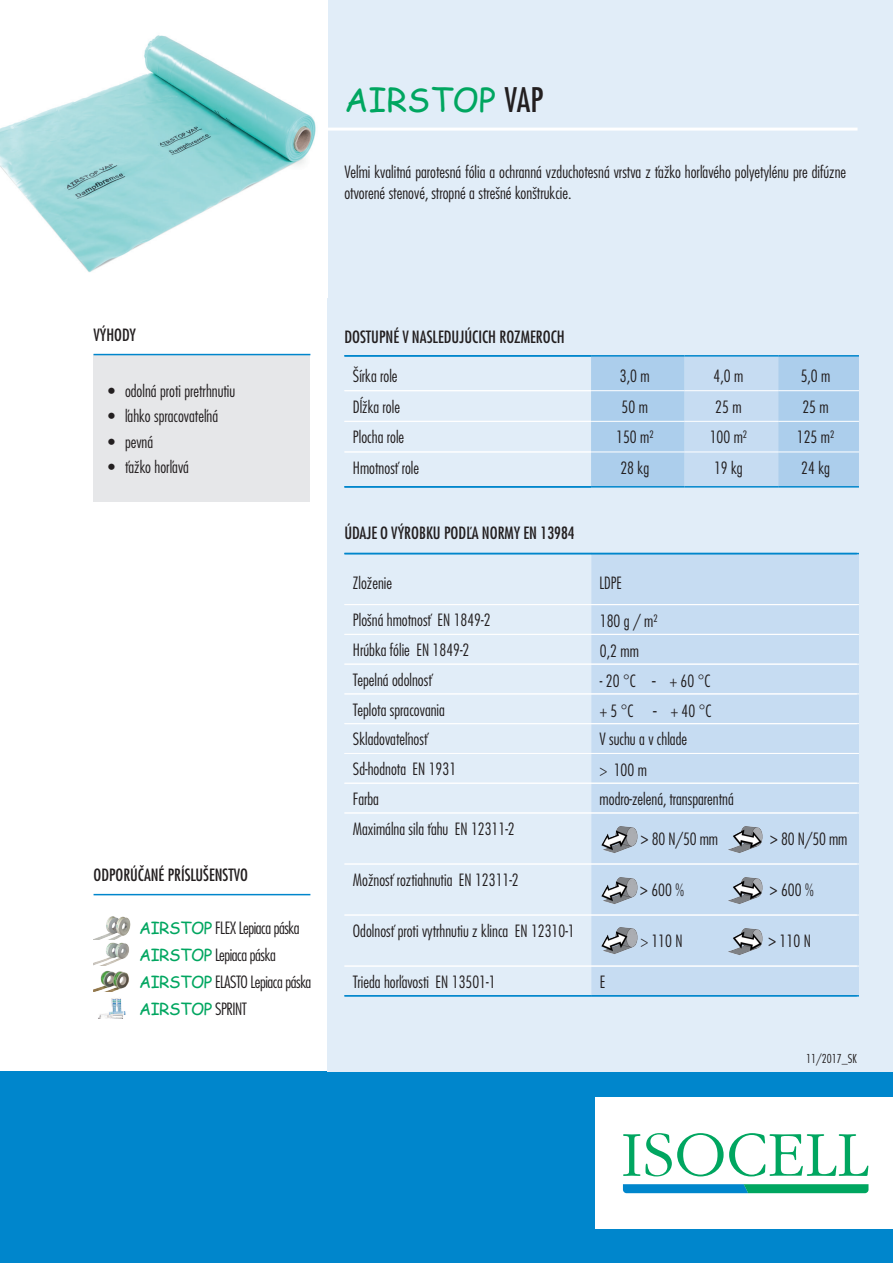
<style>
.page{position:relative;width:893px;height:1263px;background:#fff}
.page>*{position:absolute;margin:0;border:0;box-sizing:border-box;transform-origin:0 0}
.t1{font:33px "Comic Sans MS";color:#00a660}
.t2{font:300 condensed 16.5px/29.8px "Futura LT Pro";color:#231f20}
.t3{font:500 condensed 16.5px "Futura LT Pro";color:#231f20}
.t4{font:300 condensed 16.5px/26.7px "Futura LT Pro";letter-spacing:-.025em;color:#231f20}
.t5{font:16.5px "Comic Sans MS";letter-spacing:-.025em;color:#00a660}
.t6{font:300 condensed 16.5px "Futura LT Pro";color:#231f20;scale:.96 1}
.t7{font:300 condensed 12px "Futura LT Pro";color:#231f20}
.s1{font-family:"Futura LT Pro";font-weight:500;font-stretch:condensed;color:#231f20}
.s2{font-family:"Comic Sans MS";font-weight:400;font-stretch:normal;color:#00a660}
.s3{font-family:"Futura LT Pro";font-weight:300;font-stretch:condensed;color:#231f20}
.s4{font-weight:500}
</style>
<div class="page">
<div style="left:0;top:1071px;width:893px;height:192px;background:#0086cc"></div>
<div style="left:595px;top:1097px;width:298px;height:132px;background:#fff"></div>
<svg style="left:623px;top:1133px;width:245px;height:43px"></svg>
<svg style="left:623px;top:1184px;width:245px;height:9px;background:#069898"></svg>
<div style="left:327px;top:0;width:566px;height:1071px;background:#e1edf8"></div>
<hr style="left:327px;top:128px;width:530px;height:3px;background:#fff">
<svg style="left:591px;top:357px;width:268px;height:129px;background:#b5d3ee"></svg>
<hr style="left:591px;top:390px;width:94px;height:1px;background:#fff">
<hr style="left:685px;top:390px;width:93px;height:1px;background:#fff">
<hr style="left:778px;top:390px;width:81px;height:1px;background:#fff">
<hr style="left:591px;top:421px;width:94px;height:1px;background:#fff">
<hr style="left:685px;top:421px;width:93px;height:1px;background:#fff">
<hr style="left:778px;top:421px;width:81px;height:1px;background:#fff">
<hr style="left:591px;top:452px;width:94px;height:1px;background:#fff">
<hr style="left:685px;top:452px;width:93px;height:1px;background:#fff">
<hr style="left:778px;top:452px;width:81px;height:1px;background:#fff">
<hr style="left:591px;top:355px;width:94px;height:2px;background:#0086cc">
<hr style="left:685px;top:355px;width:93px;height:2px;background:#0086cc">
<hr style="left:778px;top:355px;width:81px;height:2px;background:#0086cc">
<hr style="left:591px;top:486px;width:94px;height:2px;background:#0086cc">
<hr style="left:685px;top:486px;width:93px;height:2px;background:#0086cc">
<hr style="left:778px;top:486px;width:81px;height:2px;background:#0086cc">
<div style="left:591px;top:554px;width:268px;height:441px;background:#c6dcf2"></div>
<hr style="left:591px;top:604px;width:268px;height:1px;background:#fff">
<hr style="left:591px;top:634px;width:268px;height:1px;background:#fff">
<hr style="left:591px;top:664px;width:268px;height:1px;background:#fff">
<hr style="left:591px;top:693px;width:268px;height:1px;background:#fff">
<hr style="left:591px;top:723px;width:268px;height:1px;background:#fff">
<hr style="left:591px;top:753px;width:268px;height:1px;background:#fff">
<hr style="left:591px;top:783px;width:268px;height:1px;background:#fff">
<hr style="left:591px;top:813px;width:268px;height:1px;background:#fff">
<hr style="left:591px;top:864px;width:268px;height:1px;background:#fff">
<hr style="left:591px;top:915px;width:268px;height:1px;background:#fff">
<hr style="left:591px;top:966px;width:268px;height:1px;background:#fff">
<hr style="left:591px;top:553px;width:268px;height:1px;background:#0086cc">
<hr style="left:591px;top:995px;width:268px;height:1px;background:#0086cc">
<img style="left:0;top:35px;width:316px;height:237px">
<img style="left:599px;top:825px;width:39px;height:31px">
<img style="left:724px;top:825px;width:39px;height:31px">
<img style="left:599px;top:926px;width:39px;height:30px">
<img style="left:724px;top:927px;width:38px;height:30px">
<img style="left:599px;top:876px;width:39px;height:31px">
<img style="left:724px;top:876px;width:39px;height:31px">
<img style="left:94px;top:942px;width:35px;height:24px">
<img style="left:94px;top:916px;width:37px;height:23px">
<img style="left:98px;top:998px;width:28px;height:20px">
<img style="left:94px;top:970px;width:35px;height:22px">
<div style="left:94px;top:354px;width:216px;height:148px;background:#e6e7e9"></div>
<hr style="left:344px;top:604px;width:247px;height:1px;background:#fff">
<hr style="left:344px;top:634px;width:247px;height:1px;background:#fff">
<hr style="left:344px;top:664px;width:247px;height:1px;background:#fff">
<hr style="left:344px;top:693px;width:247px;height:1px;background:#fff">
<hr style="left:344px;top:723px;width:247px;height:1px;background:#fff">
<hr style="left:344px;top:753px;width:247px;height:1px;background:#fff">
<hr style="left:344px;top:783px;width:247px;height:1px;background:#fff">
<hr style="left:344px;top:813px;width:247px;height:1px;background:#fff">
<hr style="left:344px;top:864px;width:247px;height:1px;background:#fff">
<hr style="left:344px;top:915px;width:247px;height:1px;background:#fff">
<hr style="left:344px;top:966px;width:247px;height:1px;background:#fff">
<hr style="left:344px;top:553px;width:247px;height:1px;background:#0086cc">
<hr style="left:344px;top:995px;width:247px;height:1px;background:#0086cc">
<hr style="left:94px;top:354px;width:216px;height:1px;background:#0086cc">
<hr style="left:94px;top:894px;width:216px;height:1px;background:#0086cc">
<hr style="left:344px;top:390px;width:247px;height:1px;background:#fff">
<hr style="left:344px;top:421px;width:247px;height:1px;background:#fff">
<hr style="left:344px;top:452px;width:247px;height:1px;background:#fff">
<hr style="left:344px;top:355px;width:247px;height:2px;background:#0086cc">
<hr style="left:344px;top:486px;width:247px;height:2px;background:#0086cc">
<h1 class="t1" style="left:344px;top:76px;width:200px">AIRSTOP <span class="s1">VAP</span></h1>
<p class="t2" style="left:344px;top:162px;width:503px;line-height:21px">Veľmi kvalitná parotesná fólia a ochranná vzduchotesná vrstva z ťažko horľavého polyetylénu pre difúzne otvorené stenové, stropné a strešné konštrukcie.</p>
<p class="t3" style="left:94px;top:324px;width:44px">VÝHODY</p>
<p class="t2" style="left:108px;top:376px;width:129px">• odolná proti pretrhnutiu</p>
<p class="t2" style="left:108px;top:401px;width:112px">• ľahko spracovateľná</p>
<p class="t2" style="left:108px;top:426px;width:47px">• pevná</p>
<p class="t2" style="left:108px;top:452px;width:82px">• ťažko horľavá</p>
<p class="t3" style="left:94px;top:864px;width:156px">ODPORÚČANÉ PRÍSLUŠENSTVO</p>
<p class="t4" style="left:139px;top:915px;width:174px"><span class="s2">AIRSTOP</span> FLEX Lepiaca páska<br><span class="s2">AIRSTOP</span> Lepiaca páska<br><span class="s2">AIRSTOP</span> ELASTO Lepiaca páska</p>
<p class="t5" style="left:139px;top:996px;width:109px">AIRSTOP <span class="s3">SPRINT</span></p>
<p class="t3" style="left:344px;top:325px;width:222px">DOSTUPNÉ V NASLEDUJÚCICH ROZMEROCH</p>
<p class="t2" style="left:353px;top:361px;width:68px;line-height:30.6px">Šírka role<br>Dĺžka role<br>Plocha role<br>Hmotnosť role</p>
<p class="t3" style="left:344px;top:521px;width:232px">ÚDAJE O VÝROBKU PODĽA NORMY EN 13984</p>
<p class="t2" style="left:353px;top:568px;width:41px">Zloženie</p>
<p class="t2" style="left:353px;top:605px;width:163px">Plošná hmotnosť EN 1849-2<br>Hrúbka fólie EN 1849-2<br>Tepelná odolnosť<br>Teplota spracovania<br>Skladovateľnosť<br>Sd-hodnota EN 1931<br>Farba<br>Maximálna sila ťahu EN 12311-2</p>
<p class="t2" style="left:353px;top:865px;width:167px">Možnosť roztiahnutia EN 12311-2</p>
<p class="t2" style="left:353px;top:916px;width:223px">Odolnosť proti vytrhnutiu z klinca EN 12310-1</p>
<p class="t2" style="left:353px;top:967px;width:144px">Trieda horľavosti EN 13501-1</p>
<p class="t2" style="left:620px;top:361px;width:31px">3,0 m</p>
<p class="t2" style="left:713px;top:361px;width:31px">4,0 m</p>
<p class="t2" style="left:801px;top:361px;width:31px">5,0 m</p>
<p class="t2" style="left:622px;top:392px;width:28px">50 m</p>
<p class="t2" style="left:715px;top:392px;width:28px">25 m</p>
<p class="t2" style="left:802px;top:392px;width:28px">25 m</p>
<p class="t2" style="left:616px;top:422px;width:39px">150 m²</p>
<p class="t2" style="left:710px;top:422px;width:39px">100 m²</p>
<p class="t2" style="left:797px;top:422px;width:39px">125 m²</p>
<p class="t2" style="left:620px;top:453px;width:30px">28 kg</p>
<p class="t2" style="left:714px;top:453px;width:30px">19 kg</p>
<p class="t2" style="left:801px;top:453px;width:30px">24 kg</p>
<p class="t6" style="left:600px;top:572px;width:25px">LDPE</p>
<p class="t2" style="left:600px;top:606px;width:59px">180 g / m²<br>0,2 mm</p>
<p class="t2" style="left:600px;top:666px;width:113px">- 20 °C - + 60 °C + 5 °C - + 40 °C</p>
<p class="t2" style="left:600px;top:724px;width:89px">V suchu a v chlade</p>
<p class="t2" style="left:600px;top:755px;width:49px">&gt; 100 m</p>
<p class="t2" style="left:600px;top:784px;width:136px">modro-zelená, transparentná</p>
<p class="t2" style="left:600px;top:967px;width:7px">E</p>
<p class="t2" style="left:640px;top:824px;width:79px"><span class="s4">&gt;</span> 80 N/50 mm</p>
<p class="t2" style="left:770px;top:824px;width:79px"><span class="s4">&gt;</span> 80 N/50 mm</p>
<p class="t2" style="left:640px;top:875px;width:46px"><span class="s4">&gt;</span> 600 %</p>
<p class="t2" style="left:769px;top:875px;width:46px"><span class="s4">&gt;</span> 600 %</p>
<p class="t2" style="left:641px;top:926px;width:43px">&gt; 110 N</p>
<p class="t2" style="left:768px;top:926px;width:44px"><span class="s4">&gt;</span> 110 N</p>
<p class="t7" style="left:806px;top:1051px;width:52px">11/2017_SK</p>
</div>
